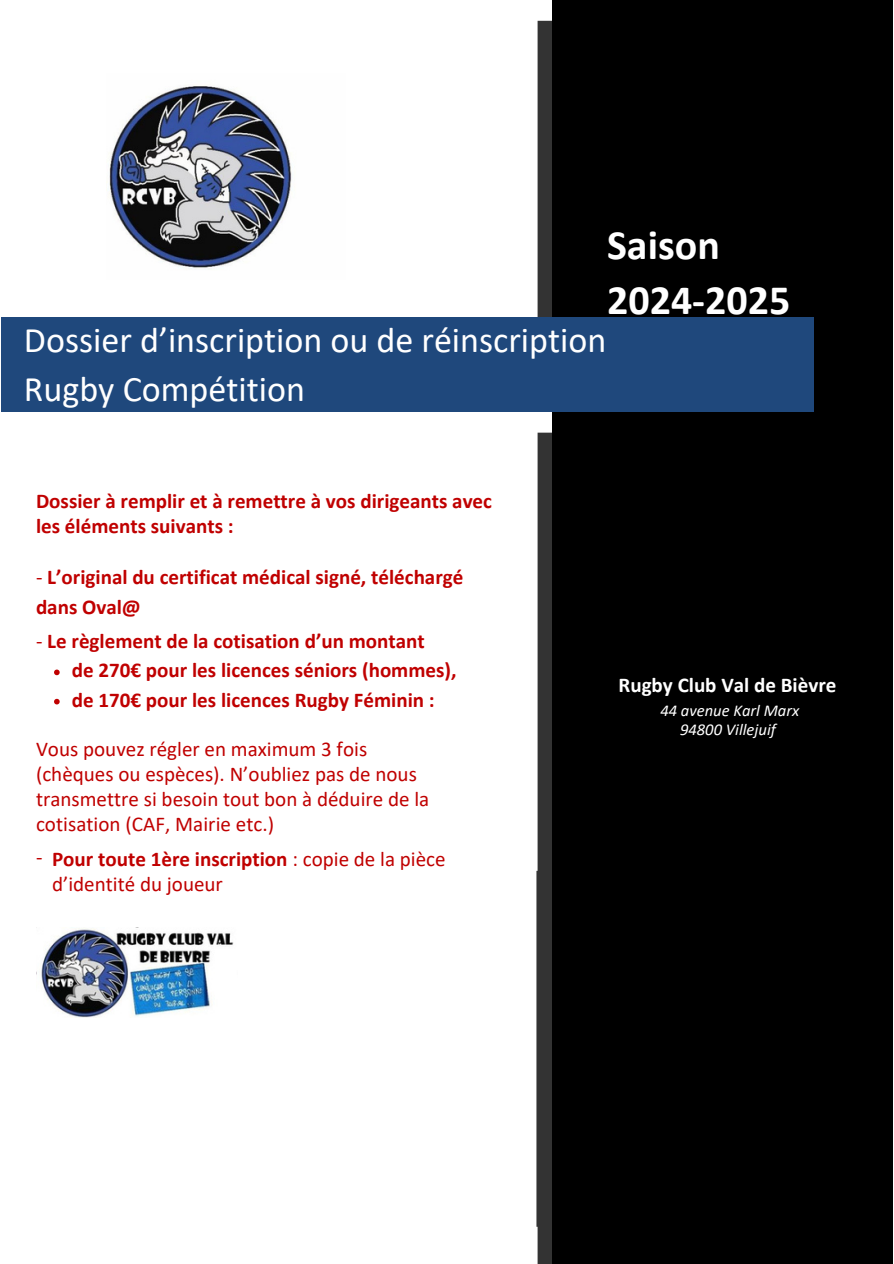
<style>
.page{position:relative;width:894px;height:1264px;background:#fff}
.page>*{position:absolute;margin:0;border:0;box-sizing:border-box;transform-origin:0 0}
.t1{font:700 42px/55.2px "Calibri";color:#fff}
.t2{font:36px/49.5px "Calibri";color:#fff}
.t3{font:700 21px/24.8px "Calibri";color:#c00000}
.t4{font:21px/24.8px "Calibri";color:#c00000}
.t5{font:700 21px "Calibri";color:#fff}
.t6{font:italic 16.5px/19.2px "Calibri";color:#fff;text-align:center}
.s1{font-weight:400}
.s2{font-weight:700}
</style>
<div class="page">
<img style="left:109px;top:85px;width:183px;height:185px">
<img style="left:36px;top:927px;width:198px;height:90px">
<div style="left:536px;top:21px;width:356px;height:1242px;background:#000"></div>
<div style="left:1px;top:317px;width:812px;height:95px;background:#1f487c"></div>
<svg style="left:54px;top:669px;width:6px;height:6px"></svg>
<svg style="left:54px;top:698px;width:6px;height:6px"></svg>
<h1 class="t1" style="left:607px;top:220px;width:185px">Saison<br>2024-2025</h1>
<h2 class="t2" style="left:24px;top:318px;width:583px">Dossier d’inscription ou de réinscription<br>Rugby Compétition</h2>
<h4 class="t3" style="left:36px;top:490px;width:457px">Dossier à remplir et à remettre à vos dirigeants avec les éléments suivants :</h4>
<h4 class="t3" style="left:36px;top:564px;width:429px;line-height:29.2px"><span class="s1">-</span> L’original du certificat médical signé, téléchargé dans Oval@</h4>
<p class="t3" style="left:36px;top:630px;width:390px"><span class="s1">-</span> Le règlement de la cotisation d’un montant</p>
<p class="t3" style="left:72px;top:659px;width:386px">de 270€ pour les licences séniors (hommes),</p>
<h4 class="t3" style="left:72px;top:689px;width:364px">de 170€ pour les licences Rugby Féminin :</h4>
<p class="t4" style="left:36px;top:738px;width:395px">Vous pouvez régler en maximum 3 fois (chèques ou espèces). N’oubliez pas de nous transmettre si besoin tout bon à déduire de la cotisation (CAF, Mairie etc.)</p>
<h4 class="t4" style="left:52px;top:848px;width:395px"><span class="s2">Pour toute 1ère inscription</span> : copie de la pièce d’identité du joueur</h4>
<h3 class="t4" style="left:36px;top:846px;width:8px">-</h3>
<p class="t5" style="left:618px;top:676px;width:219px">Rugby Club Val de Bièvre</p>
<p class="t6" style="left:660px;top:702px;width:140px">44 avenue Karl Marx<br>94800 Villejuif</p>
</div>
